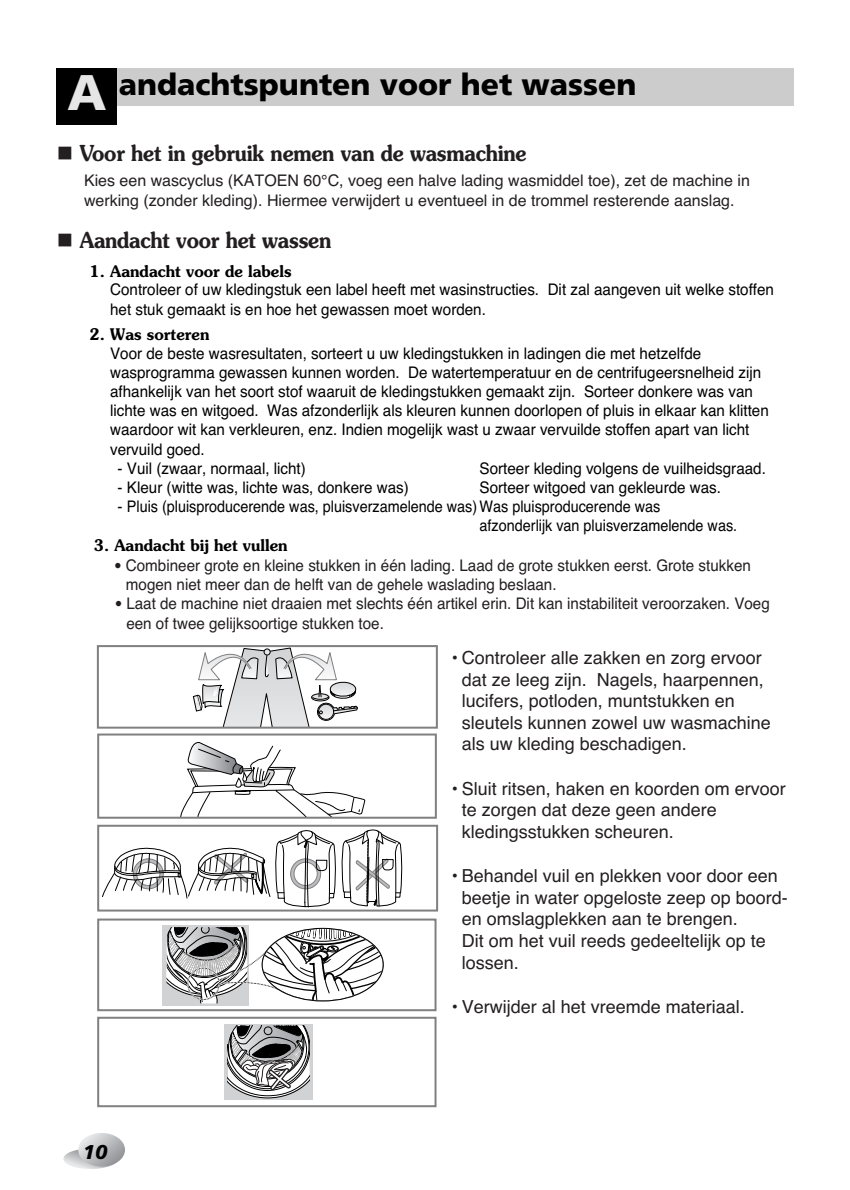
<style>
.page{position:relative;width:850px;height:1190px;background:#fff}
.page>*{position:absolute;margin:0;border:0;box-sizing:border-box;transform-origin:0 0}
.t1{font:900 30px "Frutiger";color:#000}
.t2{font:600 22px "Souvenir";letter-spacing:-.015em;color:#231f20;scale:.9 1}
.t3{font:italic 900 20px "Frutiger";color:#000}
.t4{font:18px/21.6px "Helvetica";color:#231f20}
.t5{font:16px/19.2px "Helvetica";color:#000;scale:.95 1}
.t6{font:16px/19.2px "Helvetica";color:#231f20;scale:.95 1}
.t7{font:16px/19.2px "Helvetica";color:#231f20}
.t8{font:600 16px "Souvenir";color:#000;scale:.95 1}
.s1{font-size:50px;color:#e6e6e6}
.s2{font-family:"Souvenir";font-weight:300}
</style>
<div class="page">
<svg style="left:63px;top:1149px;width:55px;height:20px"></svg>
<svg style="left:78px;top:1134px;width:47px;height:33px"></svg>
<div style="left:57px;top:68px;width:737px;height:37px;background:#ccc"></div>
<div style="left:57px;top:68px;width:60px;height:57px;background:#000"></div>
<svg style="left:193px;top:648px;width:165px;height:78px"></svg>
<div style="left:97px;top:645px;width:341px;height:84px;border:2px solid #808080"></div>
<div style="left:97px;top:825px;width:341px;height:87px;border:2px solid #808080"></div>
<div style="left:97px;top:734px;width:340px;height:85px;border:2px solid #808080"></div>
<div style="left:97px;top:919px;width:340px;height:92px;border:2px solid #808080"></div>
<svg style="left:102px;top:736px;width:301px;height:270px"></svg>
<div style="left:97px;top:1017px;width:340px;height:90px;border:2px solid #808080"></div>
<div style="left:224px;top:1024px;width:88px;height:76px;background:#d1d2d4"></div>
<svg style="left:228px;top:1025px;width:82px;height:74px"></svg>
<h1 class="t1" style="left:67px;top:72px;width:571px"><span class="s1">A</span> andachtspunten voor het wassen</h1>
<h2 class="t2" style="left:80px;top:144px;width:498px">Voor het in gebruik nemen van de wasmachine</h2>
<p class="t7" style="left:84px;top:173px;width:667px">Kies een wascyclus (KATOEN 60°C, voeg een halve lading wasmiddel toe), zet de machine in werking (zonder kleding). Hiermee verwijdert u eventueel in de trommel resterende aanslag.</p>
<h2 class="t2" style="left:80px;top:231px;width:281px">Aandacht voor het wassen</h2>
<p class="t8" style="left:90px;top:264px;width:214px">1. Aandacht voor de labels</p>
<p class="t5" style="left:110px;top:282px;width:700px">Controleer of uw kledingstuk een label heeft met wasinstructies. Dit zal aangeven uit welke stoffen het stuk gemaakt is en hoe het gewassen moet worden.</p>
<p class="t8" style="left:90px;top:328px;width:128px">2. Was sorteren</p>
<p class="t5" style="left:110px;top:345px;width:695px">Voor de beste wasresultaten, sorteert u uw kledingstukken in ladingen die met hetzelfde wasprogramma gewassen kunnen worden. De watertemperatuur en de centrifugeersnelheid zijn afhankelijk van het soort stof waaruit de kledingstukken gemaakt zijn. Sorteer donkere was van lichte was en witgoed. Was afzonderlijk als kleuren kunnen doorlopen of pluis in elkaar kan klitten waardoor wit kan verkleuren, enz. Indien mogelijk wast u zwaar vervuilde stoffen apart van licht vervuild goed.</p>
<p class="t5" style="left:118px;top:460px;width:200px">- Vuil (zwaar, normaal, licht)</p>
<p class="t5" style="left:480px;top:460px;width:303px">Sorteer kleding volgens de vuilheidsgraad.</p>
<p class="t5" style="left:118px;top:479px;width:308px">- Kleur (witte was, lichte was, donkere was)</p>
<p class="t5" style="left:480px;top:479px;width:256px">Sorteer witgoed van gekleurde was.</p>
<p class="t5" style="left:480px;top:499px;width:273px;text-indent:-362px">- Pluis (pluisproducerende was, pluisverzamelende was) Was pluisproducerende was<br>afzonderlijk van pluisverzamelende was.</p>
<p class="t8" style="left:94px;top:539px;width:205px">3. Aandacht bij het vullen</p>
<p class="t6" style="left:126px;top:557px;width:659px;text-indent:-12px"><span class="s2">•</span> Combineer grote en kleine stukken in één lading. Laad de grote stukken eerst. Grote stukken mogen niet meer dan de helft van de gehele waslading beslaan.</p>
<p class="t6" style="left:126px;top:596px;width:679px;text-indent:-11px"><span class="s2">•</span> Laat de machine niet draaien met slechts één artikel erin. Dit kan instabiliteit veroorzaken. Voeg een of twee gelijksoortige stukken toe.</p>
<p class="t3" style="left:83px;top:1144px;width:26px">10</p>
<p class="t4" style="left:462px;top:649px;width:310px;text-indent:-11px">• Controleer alle zakken en zorg ervoor dat ze leeg zijn. Nagels, haarpennen, lucifers, potloden, muntstukken en sleutels kunnen zowel uw wasmachine als uw kleding beschadigen.</p>
<p class="t4" style="left:462px;top:779px;width:326px;text-indent:-11px">• Sluit ritsen, haken en koorden om ervoor te zorgen dat deze geen andere kledingsstukken scheuren.</p>
<p class="t4" style="left:462px;top:867px;width:328px;text-indent:-11px">• Behandel vuil en plekken voor door een beetje in water opgeloste zeep op boord&shy;en omslagplekken aan te brengen.<br>Dit om het vuil reeds gedeeltelijk op te lossen.</p>
<p class="t4" style="left:451px;top:997px;width:296px">• Verwijder al het vreemde materiaal.</p>
</div>
